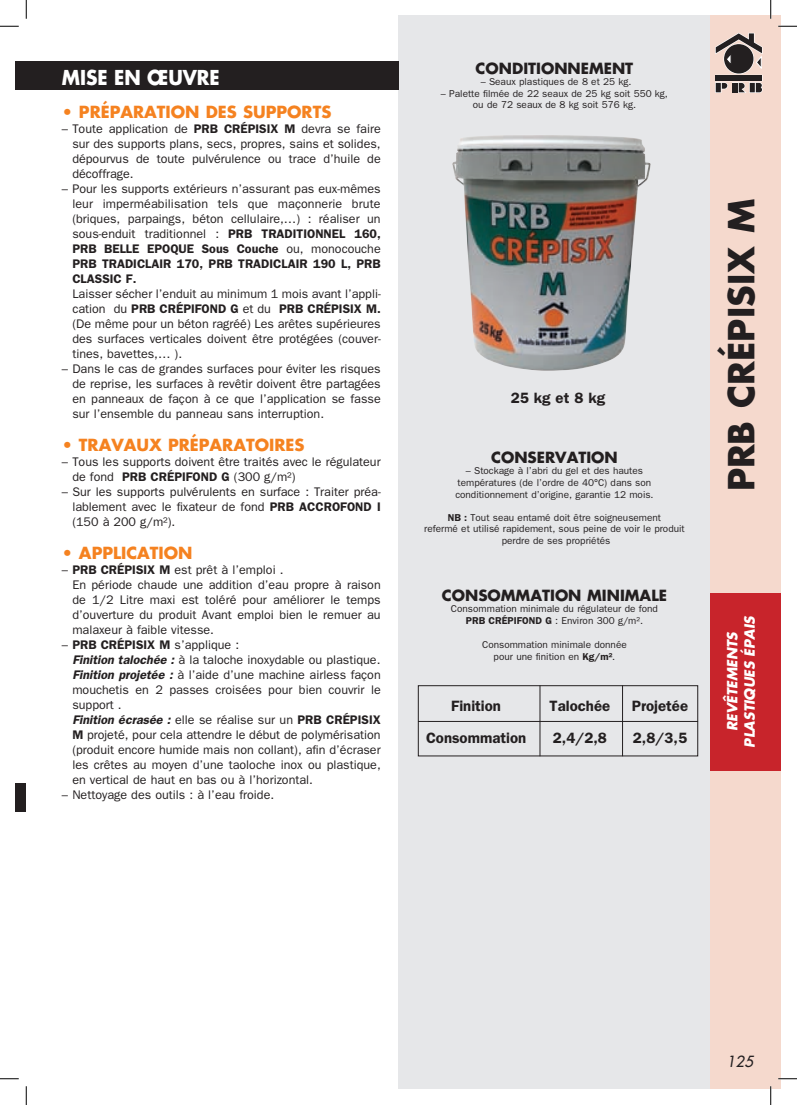
<style>
.page{position:relative;width:797px;height:1105px;background:#fff}
.page>*{position:absolute;margin:0;border:0;box-sizing:border-box;transform-origin:0 0}
.t1{font:700 35px "Futura";color:#231f20}
.t2{font:700 20px "Futura";color:#fff;scale:.93 1}
.t3{font:700 16.25px "Futura";color:#f58220}
.t4{font:600 15px "Franklin Gothic";color:#231f20}
.t5{font:700 15px "Futura";color:#231f20}
.t6{font:italic 15px "Futura";color:#231f20}
.t7{font:italic 700 13.75px/17.5px "Futura";color:#fff;text-align:center}
.t8{font:12.5px/15px "Franklin Gothic";color:#231f20;text-align:justify}
.t9{font:10px/11.5px "Franklin Gothic";color:#231f20;text-align:center}
.s1{font-weight:600}
.s2{font-weight:600;font-style:italic}
</style>
<div class="page">
<div style="left:710px;top:16px;width:71px;height:1073px;background:#f5d9cd"></div>
<div style="left:398px;top:16px;width:312px;height:1073px;background:#e6e7e9"></div>
<div style="left:16px;top:62px;width:10px;height:28px;background:#231f20"></div>
<div style="left:16px;top:783px;width:10px;height:28px;background:#231f20"></div>
<div style="left:26px;top:62px;width:372px;height:28px;background:#231f20"></div>
<div style="left:710px;top:593px;width:71px;height:177px;background:#c8242b"></div>
<div style="left:723px;top:44px;width:31px;height:30px;border:1px solid #fff;border-radius:50%"></div>
<div style="left:715px;top:82px;width:6px;height:11px;border:1px solid #fff"></div>
<div style="left:732px;top:82px;width:6px;height:11px;border:1px solid #fff"></div>
<div style="left:749px;top:82px;width:6px;height:11px;border:1px solid #fff"></div>
<div style="left:724px;top:44px;width:29px;height:29px;background:#231f20;border-radius:50%"></div>
<div style="left:715px;top:75px;width:47px;height:6px;background:#231f20"></div>
<div style="left:715px;top:83px;width:5px;height:9px;background:#231f20"></div>
<svg style="left:720px;top:82px;width:8px;height:8px"></svg>
<div style="left:732px;top:83px;width:5px;height:9px;background:#231f20"></div>
<div style="left:749px;top:83px;width:5px;height:9px;background:#231f20"></div>
<svg style="left:737px;top:82px;width:9px;height:11px"></svg>
<svg style="left:754px;top:82px;width:8px;height:11px"></svg>
<svg style="left:715px;top:33px;width:47px;height:35px"></svg>
<img style="left:452px;top:135px;width:198px;height:236px">
<div style="left:418px;top:685px;width:280px;height:71px;border:1px solid #231f20"></div>
<hr style="left:418px;top:721px;width:280px;height:1px;background:#231f20">
<hr style="left:622px;top:685px;width:1px;height:71px;background:#231f20">
<hr style="left:539px;top:685px;width:1px;height:71px;background:#231f20">
<svg style="left:0;top:25px;width:19px;height:2px"></svg>
<svg style="left:778px;top:25px;width:19px;height:2px"></svg>
<svg style="left:0;top:1078px;width:19px;height:1px"></svg>
<svg style="left:778px;top:1078px;width:19px;height:1px"></svg>
<svg style="left:25px;top:0;width:2px;height:19px"></svg>
<svg style="left:25px;top:1086px;width:2px;height:19px"></svg>
<svg style="left:770px;top:0;width:1px;height:19px"></svg>
<svg style="left:770px;top:1086px;width:1px;height:19px"></svg>
<h2 class="t2" style="left:62px;top:63px;width:171px">MISE EN ŒUVRE</h2>
<h3 class="t3" style="left:62px;top:100px;width:271px">• PRÉPARATION DES SUPPORTS</h3>
<p class="t8" style="left:72px;top:121px;width:310px;text-indent:-11px">– Toute application de <span class="s1">PRB CRÉPISIX M</span> devra se faire sur des supports plans, secs, propres, sains et solides, dépourvus de toute pulvérulence ou trace d’huile de décoffrage.</p>
<p class="t8" style="left:72px;top:181px;width:310px;text-indent:-11px">– Pour les supports extérieurs n’assurant pas eux-mêmes leur imperméabilisation tels que maçonnerie brute (briques, parpaings, béton cellulaire,…) : réaliser un sous-enduit traditionnel : <span class="s1">PRB TRADITIONNEL 160, PRB BELLE EPOQUE Sous Couche</span> ou, monocouche <span class="s1">PRB TRADICLAIR 170, PRB TRADICLAIR 190 L, PRB CLASSIC F.</span></p>
<p class="t8" style="left:72px;top:286px;width:310px">Laisser sécher l’enduit au minimum 1 mois avant l’appli&shy;cation du <span class="s1">PRB CRÉPIFOND G</span> et du <span class="s1">PRB CRÉPISIX M. </span>(De même pour un béton ragréé) Les arêtes supérieures des surfaces verticales doivent être protégées (couver&shy;tines, bavettes,… ).</p>
<p class="t8" style="left:72px;top:361px;width:310px;text-indent:-11px">– Dans le cas de grandes surfaces pour éviter les risques de reprise, les surfaces à revêtir doivent être partagées en panneaux de façon à ce que l’application se fasse sur l’ensemble du panneau sans interruption.</p>
<h3 class="t3" style="left:62px;top:433px;width:244px">• TRAVAUX PRÉPARATOIRES</h3>
<p class="t8" style="left:72px;top:454px;width:310px;text-indent:-11px">– Tous les supports doivent être traités avec le régulateur de fond <span class="s1">PRB CRÉPIFOND G</span> (300 g/m²)</p>
<p class="t8" style="left:72px;top:484px;width:310px;text-indent:-11px">– Sur les supports pulvérulents en surface : Traiter préa&shy;lablement avec le fixateur de fond <span class="s1">PRB ACCROFOND I </span>(150 à 200 g/m²).</p>
<h3 class="t3" style="left:62px;top:541px;width:132px">• APPLICATION</h3>
<p class="t8" style="left:72px;top:562px;width:310px;text-align:left;text-indent:-11px">– <span class="s1">PRB CRÉPISIX M</span> est prêt à l’emploi .<br>En période chaude une addition d’eau propre à raison de 1/2 Litre maxi est toléré pour améliorer le temps d’ouverture du produit Avant emploi bien le remuer au malaxeur à faible vitesse.</p>
<p class="t8" style="left:72px;top:637px;width:310px;text-align:left;text-indent:-11px">– <span class="s1">PRB CRÉPISIX M</span> s’applique :<br><span class="s2">Finition talochée :</span> à la taloche inoxydable ou plastique.<br><span class="s2">Finition projetée :</span> à l’aide d’une machine airless façon mouchetis en 2 passes croisées pour bien couvrir le support .<br><span class="s2">Finition écrasée :</span> elle se réalise sur un <span class="s1">PRB CRÉPISIX M</span> projeté, pour cela attendre le début de polymérisation (produit encore humide mais non collant), afin d’écraser les crêtes au moyen d’une taoloche inox ou plastique, en vertical de haut en bas ou à l’horizontal.</p>
<p class="t8" style="left:62px;top:787px;width:214px">– Nettoyage des outils : à l’eau froide.</p>
<p class="t5" style="left:475px;top:58px;width:159px">CONDITIONNEMENT</p>
<p class="t9" style="left:481px;top:76px;width:152px">– Seaux plastiques de 8 et 25 kg.</p>
<p class="t9" style="left:441px;top:87px;width:228px">– Palette filmée de 22 seaux de 25 kg soit 550 kg, ou de 72 seaux de 8 kg soit 576 kg.</p>
<p class="t4" style="left:511px;top:389px;width:96px">25 kg et 8 kg</p>
<p class="t5" style="left:491px;top:447px;width:128px">CONSERVATION</p>
<p class="t9" style="left:455px;top:465px;width:200px">– Stockage à l’abri du gel et des hautes températures (de l’ordre de 40°C) dans son conditionnement d’origine, garantie 12 mois.</p>
<p class="t9" style="left:424px;top:512px;width:262px"><span class="s1">NB :</span> Tout seau entamé doit être soigneusement<br>refermé et utilisé rapidement, sous peine de voir le produit perdre de ses propriétés</p>
<p class="t5" style="left:442px;top:585px;width:227px">CONSOMMATION MINIMALE</p>
<p class="t9" style="left:451px;top:603px;width:208px;line-height:12px">Consommation minimale du régulateur de fond<br><span class="s1">PRB CRÉPIFOND G</span> : Environ 300 g/m².</p>
<p class="t9" style="left:482px;top:639px;width:146px;line-height:12px">Consommation minimale donnée pour une finition en <span class="s1">Kg/m²</span>.</p>
<p class="t4" style="left:451px;top:697px;width:51px">Finition</p>
<p class="t4" style="left:549px;top:697px;width:62px">Talochée</p>
<p class="t4" style="left:631px;top:697px;width:58px">Projetée</p>
<p class="t4" style="left:426px;top:729px;width:102px">Consommation</p>
<p class="t4" style="left:553px;top:729px;width:56px">2,4/2,8</p>
<p class="t4" style="left:633px;top:729px;width:55px">2,8/3,5</p>
<h1 class="t1" style="left:717px;top:491px;width:294px;rotate:-90deg">PRB CRÉPISIX M</h1>
<p class="t7" style="left:723px;top:747px;width:134px;rotate:-90deg">REVÊTEMENTS<br>PLASTIQUES ÉPAIS</p>
<p class="t6" style="left:727px;top:1052px;width:28px">125</p>
</div>
